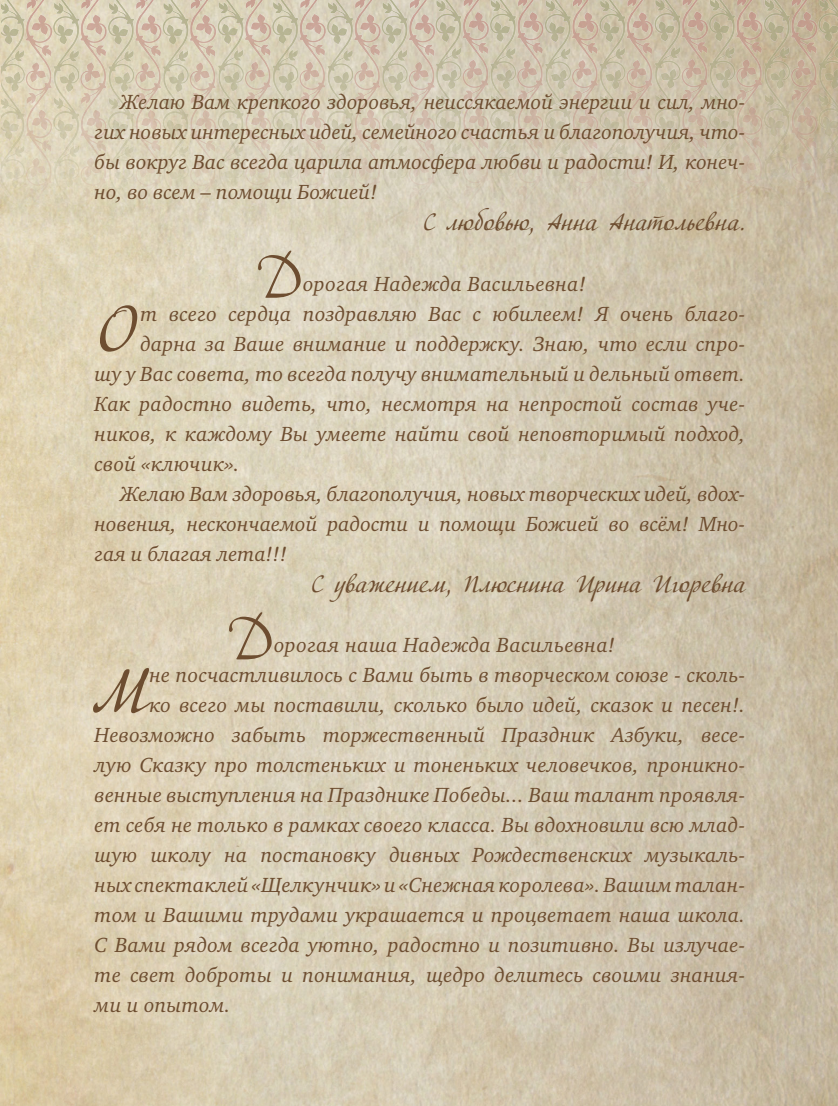
<style>
.page{position:relative;width:838px;height:1106px;background:#fff}
.page>*{position:absolute;margin:0;border:0;box-sizing:border-box;transform-origin:0 0}
.t1{font:63.9px "Adventure C";color:#6d4d30}
.t2{font:58.8px "Adventure C";color:#6d4d30}
.t3{font:24px "Adventure C";letter-spacing:.01em;color:#6d4d30}
.t4{font:italic 21px/30px "Charter C";letter-spacing:.01em;color:#6d4d30;text-align:justify}
</style>
<div class="page">
<img style="left:0;top:0;width:838px;height:1106px">
<img style="left:1px;top:0;width:837px;height:221px">
<p class="t4" style="left:95px;top:87px;width:652px;text-indent:26px">Желаю Вам крепкого здоровья, неиссякаемой энергии и сил, мно&shy;гих новых интересных идей, семейного счастья и благополучия, что&shy;бы вокруг Вас всегда царила атмосфера любви и радости! И, конеч&shy;но, во всем – помощи Божией!</p>
<p class="t3" style="left:423px;top:208px;width:324px">С любовью, Анна Анатольевна.</p>
<h2 class="t2" style="left:254px;top:242px;width:45px">Д</h2>
<p class="t4" style="left:303px;top:269px;width:285px">орогая Надежда Васильевна!</p>
<h1 class="t1" style="left:95px;top:291px;width:45px">О</h1>
<p class="t4" style="left:140px;top:299px;width:606px">т всего сердца поздравляю Вас с юбилеем! Я очень благо-</p>
<p class="t4" style="left:140px;top:329px;width:606px">дарна за Ваше внимание и поддержку. Знаю, что если спро-</p>
<p class="t4" style="left:95px;top:359px;width:652px">шу у Вас совета, то всегда получу внимательный и дельный ответ.</p>
<p class="t4" style="left:95px;top:389px;width:652px">Как радостно видеть, что, несмотря на непростой состав уче-</p>
<p class="t4" style="left:95px;top:419px;width:652px">ников, к каждому Вы умеете найти свой неповторимый подход,</p>
<p class="t4" style="left:95px;top:449px;width:147px">свой «ключик».</p>
<p class="t4" style="left:120px;top:479px;width:627px">Желаю Вам здоровья, благополучия, новых творческих идей, вдох-</p>
<p class="t4" style="left:95px;top:509px;width:652px">новения, нескончаемой радости и помощи Божией во всём! Мно-</p>
<p class="t4" style="left:95px;top:539px;width:194px">гая и благая лета!!!</p>
<p class="t3" style="left:311px;top:570px;width:436px">С уважением, Плюснина Ирина Игоревна</p>
<h2 class="t2" style="left:225px;top:604px;width:45px">Д</h2>
<p class="t4" style="left:274px;top:630px;width:343px">орогая наша Надежда Васильевна!</p>
<h1 class="t1" style="left:95px;top:653px;width:54px">М</h1>
<p class="t4" style="left:149px;top:660px;width:597px">не посчастливилось с Вами быть в творческом союзе - сколь-</p>
<p class="t4" style="left:149px;top:690px;width:597px">ко всего мы поставили, сколько было идей, сказок и песен!.</p>
<p class="t4" style="left:95px;top:720px;width:652px">Невозможно забыть торжественный Праздник Азбуки, весе-</p>
<p class="t4" style="left:95px;top:750px;width:652px">лую Сказку про толстеньких и тоненьких человечков, проникно-</p>
<p class="t4" style="left:95px;top:780px;width:652px">венные выступления на Празднике Победы... Ваш талант проявля-</p>
<p class="t4" style="left:95px;top:810px;width:652px">ет себя не только в рамках своего класса. Вы вдохновили всю млад-</p>
<p class="t4" style="left:95px;top:840px;width:652px">шую школу на постановку дивных Рождественских музыкаль-</p>
<p class="t4" style="left:95px;top:870px;width:652px">ных спектаклей «Щелкунчик» и «Снежная королева». Вашим талан-</p>
<p class="t4" style="left:95px;top:900px;width:652px">том и Вашими трудами украшается и процветает наша школа.</p>
<p class="t4" style="left:95px;top:930px;width:652px">С Вами рядом всегда уютно, радостно и позитивно. Вы излучае-</p>
<p class="t4" style="left:95px;top:960px;width:652px">те свет доброты и понимания, щедро делитесь своими знания-</p>
<p class="t4" style="left:95px;top:990px;width:137px">ми и опытом.</p>
</div>
